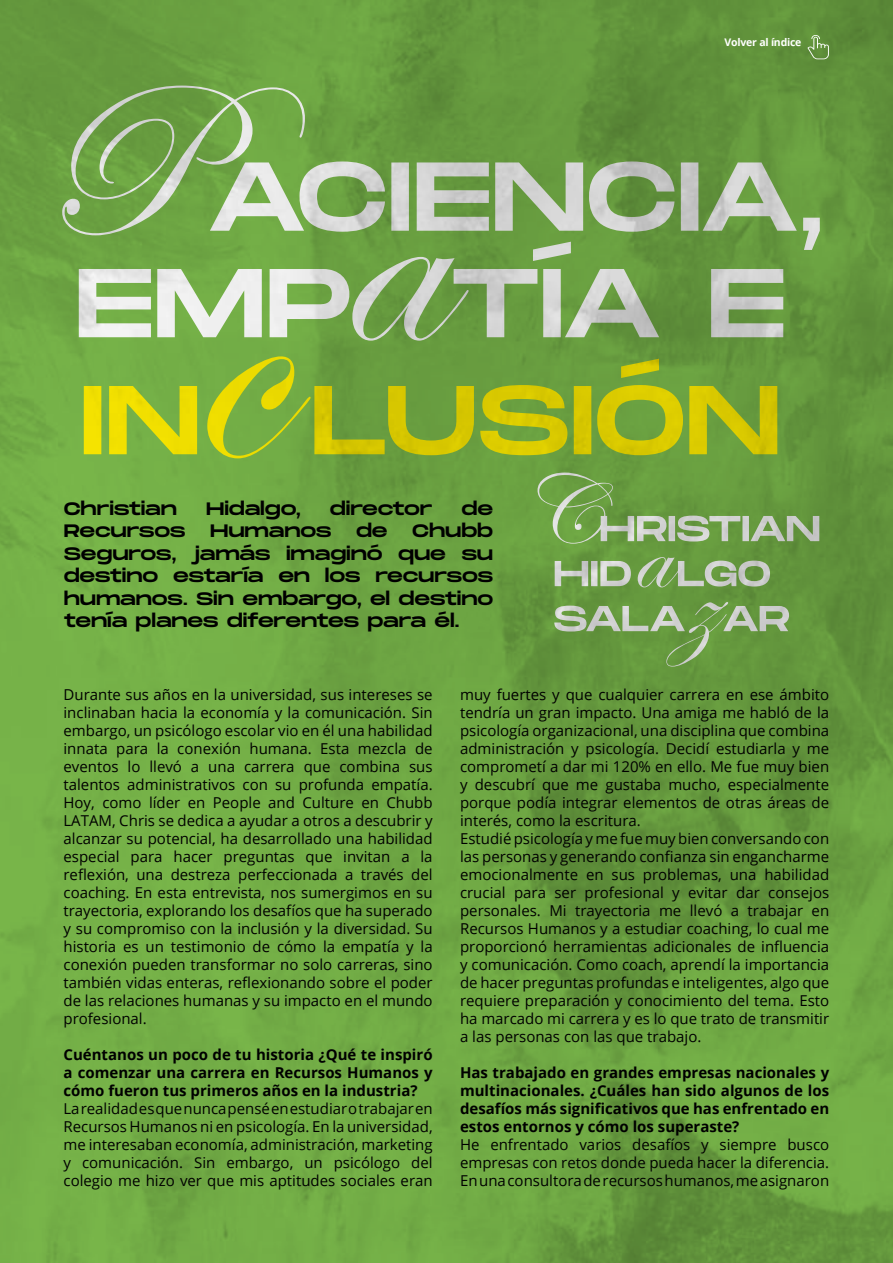
<style>
.page{position:relative;width:893px;height:1263px;background:#fff}
.page>*{position:absolute;margin:0;border:0;box-sizing:border-box;transform-origin:0 0}
.t1{font:18px/22.5px "Monument Extended";letter-spacing:-.01em;color:#000;text-align:justify}
.t2{font:15px/18px "Open Sans";color:#000;text-align:justify}
.t3{font:700 15px/18px "Open Sans";color:#000;text-align:justify}
.t4{font:700 10.5px "Open Sans";letter-spacing:-.02em;color:#fff}
</style>
<div class="page">
<img style="left:0;top:0;width:893px;height:1263px">
<svg style="left:807px;top:35px;width:22px;height:24px"></svg>
<p class="t1" style="left:64px;top:496px;width:115px">Christian</p>
<p class="t1" style="left:206px;top:496px;width:96px">Hidalgo,</p>
<p class="t1" style="left:330px;top:496px;width:104px">director</p>
<p class="t1" style="left:462px;top:496px;width:33px">de</p>
<p class="t1" style="left:64px;top:519px;width:123px">Recursos</p>
<p class="t1" style="left:210px;top:519px;width:123px">Humanos</p>
<p class="t1" style="left:356px;top:519px;width:33px">de</p>
<p class="t1" style="left:64px;top:519px;width:431px;text-indent:348px">Chubb Seguros, jamás imaginó que su destino estaría en los recursos humanos. Sin embargo, el destino tenía planes diferentes para él.</p>
<p class="t4" style="left:725px;top:35px;width:78px">Volver al índice</p>
<p class="t2" style="left:64px;top:685px;width:371px">Durante sus años en la universidad, sus intereses se inclinaban hacia la economía y la comunicación. Sin embargo, un psicólogo escolar vio en él una habilidad innata para la conexión humana. Esta mezcla de eventos lo llevó a una carrera que combina sus talentos administrativos con su profunda empatía.<br>Hoy, como líder en People and Culture en Chubb LATAM, Chris se dedica a ayudar a otros a descubrir y alcanzar su potencial, ha desarrollado una habilidad especial para hacer preguntas que invitan a la reflexión, una destreza perfeccionada a través del coaching. En esta entrevista, nos sumergimos en su trayectoria, explorando los desafíos que ha superado y su compromiso con la inclusión y la diversidad. Su historia es un testimonio de cómo la empatía y la conexión pueden transformar no solo carreras, sino también vidas enteras, reflexionando sobre el poder de las relaciones humanas y su impacto en el mundo profesional.</p>
<p class="t3" style="left:64px;top:1045px;width:371px">Cuéntanos un poco de tu historia ¿Qué te inspiró a comenzar una carrera en Recursos Humanos y cómo fueron tus primeros años en la industria?</p>
<p class="t2" style="left:64px;top:1099px;width:371px">La realidad es que nunca pensé en estudiar o trabajar en Recursos Humanos ni en psicología. En la universidad, me interesaban economía, administración, marketing y comunicación. Sin embargo, un psicólogo del colegio me hizo ver que mis aptitudes sociales eran</p>
<p class="t2" style="left:460px;top:685px;width:371px;text-align:left">muy fuertes y que cualquier carrera en ese ámbito tendría un gran impacto. Una amiga me habló de la psicología organizacional, una disciplina que combina administración y psicología. Decidí estudiarla y me comprometí a dar mi 120% en ello. Me fue muy bien y descubrí que me gustaba mucho, especialmente porque podía integrar elementos de otras áreas de interés, como la escritura.<br>Estudié psicología y me fue muy bien conversando con las personas y generando confianza sin engancharme emocionalmente en sus problemas, una habilidad crucial para ser profesional y evitar dar consejos personales. Mi trayectoria me llevó a trabajar en Recursos Humanos y a estudiar coaching, lo cual me proporcionó herramientas adicionales de influencia y comunicación. Como coach, aprendí la importancia de hacer preguntas profundas e inteligentes, algo que requiere preparación y conocimiento del tema. Esto ha marcado mi carrera y es lo que trato de transmitir a las personas con las que trabajo.</p>
<p class="t3" style="left:460px;top:1063px;width:371px">Has trabajado en grandes empresas nacionales y multinacionales. ¿Cuáles han sido algunos de los desafíos más significativos que has enfrentado en estos entornos y cómo los superaste?</p>
<p class="t2" style="left:460px;top:1135px;width:371px">He enfrentado varios desafíos y siempre busco empresas con retos donde pueda hacer la diferencia.<br>En una consultora de recursos humanos, me asignaron</p>
</div>
